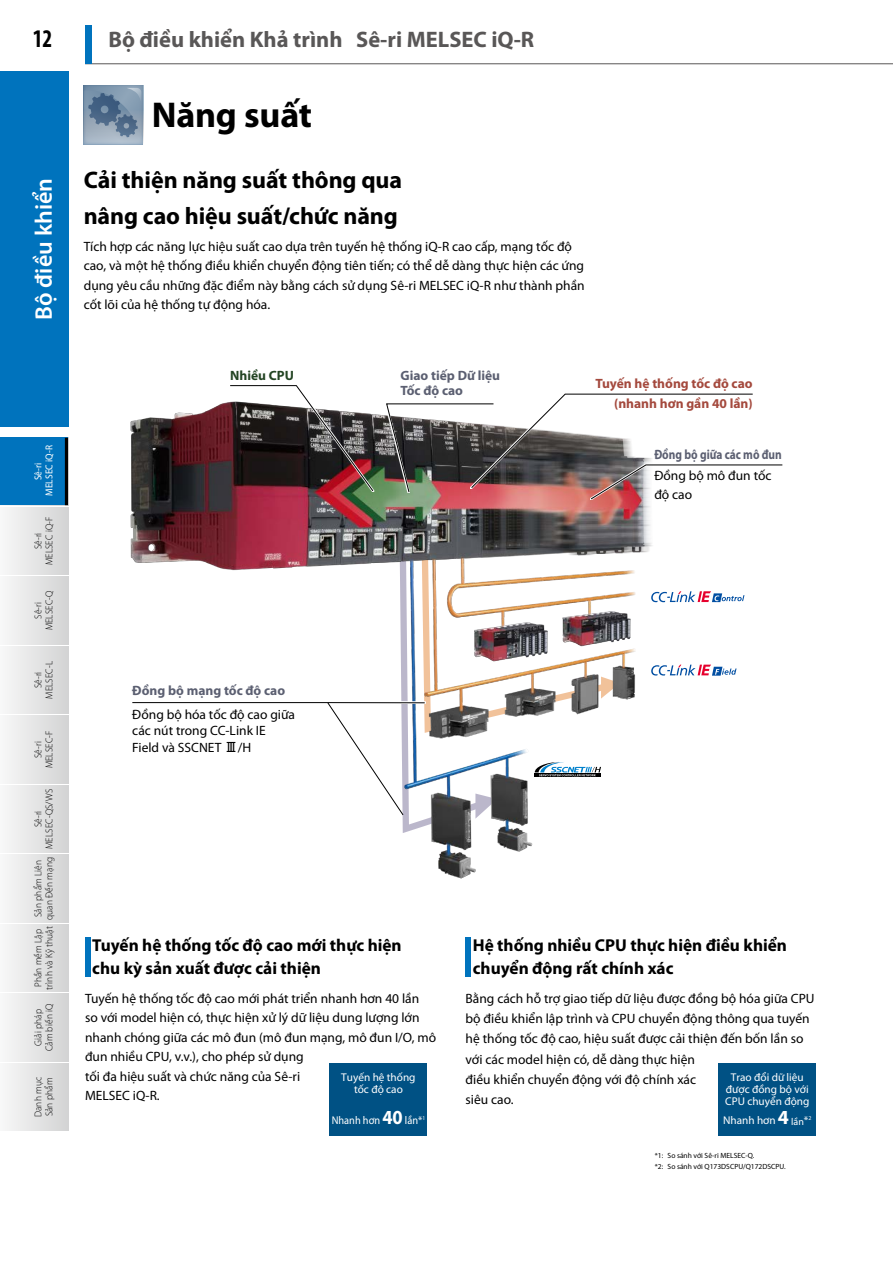
<style>
.page{position:relative;width:893px;height:1263px;background:#fff}
.page>*{position:absolute;margin:0;border:0;box-sizing:border-box;transform-origin:0 0}
.Category_b{font:700 36px "Myriad Pro";letter-spacing:-.01em;color:#000}
.t1{font:700 condensed 25.5px "Myriad Pro";color:#000;scale:.9 1}
.Category_en{font:700 24px/36px "Myriad Pro";letter-spacing:-.005em;color:#000}
.t2{font:600 24px "Myriad Pro";color:#fff}
.t3{font:700 22.5px "Myriad Pro";color:#595757}
.Category_MainCatch_e{font:700 17.25px/22.5px "Myriad Pro";color:#000}
.Concept_Body_eng{font:13.5px/19.5px "Myriad Pro";color:#000}
.Category_intro_eng{font:13.5px/19.5px "Myriad Pro";color:#000}
.Concept_Body_Eng{font:13.5px/20.2px "Myriad Pro";color:#000}
.Concept_Body_eng-2{font:700 13.5px/15px "Myriad Pro";color:#5b5f71}
.Concept_Body_eng-3{font:700 13.5px "Myriad Pro";color:#a4493d}
.Concept_Body_eng-4{font:700 13.5px "Myriad Pro";color:#5b5f71;scale:.84 1}
.Concept_Body_eng-5{font:700 13.5px "Myriad Pro";color:#234423}
.t4{font:11.25px/12px "Myriad Pro";color:#fff;text-align:center}
.t5{font:11.25px "Myriad Pro";color:#fff;scale:.92 1}
.t6{font:300 10.05px/11.2px "Myriad Pro";letter-spacing:.015em;color:#000;text-align:center;scale:.93 1}
.t7{font:10.05px/11.2px "Myriad Pro";letter-spacing:.015em;color:#fff;text-align:center;scale:.93 1}
.t8{font:7.5px "Myriad Pro";color:#000}
.s1{font-weight:700;font-size:19.95px}
.s2{font-size:10.05px}
</style>
<div class="page">
<hr style="left:85px;top:63px;width:808px;height:1px;background:#595757">
<div style="left:85px;top:26px;width:7px;height:38px;background:#0073bd"></div>
<div style="left:0;top:71px;width:68px;height:356px;background:#0073bd"></div>
<svg style="left:84px;top:85px;width:59px;height:60px;background:#7c92a9"></svg>
<div style="left:85px;top:937px;width:5px;height:40px;background:#0073bd"></div>
<div style="left:330px;top:1063px;width:97px;height:73px;background:#005184"></div>
<div style="left:466px;top:937px;width:5px;height:40px;background:#0073bd"></div>
<div style="left:718px;top:1063px;width:98px;height:73px;background:#005184"></div>
<img style="left:130px;top:402px;width:535px;height:477px">
<svg style="left:651px;top:591px;width:93px;height:11px"></svg>
<svg style="left:651px;top:665px;width:86px;height:11px"></svg>
<svg style="left:229px;top:402px;width:145px;height:90px"></svg>
<svg style="left:230px;top:385px;width:143px;height:106px"></svg>
<svg style="left:590px;top:499px;width:75px;height:1px"></svg>
<hr style="left:131px;top:701px;width:295px;height:3px;background:#fff">
<svg style="left:386px;top:394px;width:397px;height:105px"></svg>
<div style="left:0;top:507px;width:68px;height:68px;background:linear-gradient(to right,#f8f8f8,#d4d4d5)"></div>
<div style="left:0;top:577px;width:68px;height:67px;background:linear-gradient(to right,#f8f8f8,#d4d4d5)"></div>
<div style="left:0;top:646px;width:68px;height:68px;background:linear-gradient(to right,#f8f8f8,#d4d4d5)"></div>
<div style="left:0;top:716px;width:68px;height:67px;background:linear-gradient(to right,#f8f8f8,#d4d4d5)"></div>
<div style="left:0;top:785px;width:68px;height:68px;background:linear-gradient(to right,#f8f8f8,#d4d4d5)"></div>
<div style="left:0;top:855px;width:68px;height:67px;background:linear-gradient(to right,#f8f8f8,#d4d4d5)"></div>
<div style="left:0;top:924px;width:68px;height:68px;background:linear-gradient(to right,#f8f8f8,#d4d4d5)"></div>
<div style="left:0;top:1063px;width:68px;height:68px;background:linear-gradient(to right,#f8f8f8,#d4d4d5)"></div>
<div style="left:0;top:994px;width:68px;height:67px;background:linear-gradient(to right,#f8f8f8,#d4d4d5)"></div>
<div style="left:0;top:438px;width:68px;height:67px;background:#0073bd"></div>
<hr style="left:65px;top:438px;width:3px;height:67px;background:#000">
<svg style="left:132px;top:537px;width:488px;height:296px"></svg>
<h2 class="t1" style="left:33px;top:22px;width:23px">12</h2>
<h3 class="t3" style="left:108px;top:25px;width:427px">Bộ điều khiển Khả trình Sê-ri MELSEC iQ-R</h3>
<h3 class="t2" style="left:28px;top:320px;width:144px;rotate:-90deg">Bộ điều khiển</h3>
<p class="t7" style="left:32px;top:496px;width:56px;rotate:-90deg">Sê-ri<br>MELSEC iQ-R</p>
<p class="t6" style="left:32px;top:565px;width:54px;rotate:-90deg">Sê-ri<br>MELSEC iQ-F</p>
<p class="t6" style="left:32px;top:630px;width:44px;rotate:-90deg">Sê-ri<br>MELSEC-Q</p>
<p class="t6" style="left:32px;top:699px;width:42px;rotate:-90deg">Sê-ri<br>MELSEC-L</p>
<p class="t6" style="left:32px;top:768px;width:42px;rotate:-90deg">Sê-ri<br>MELSEC-F</p>
<p class="t6" style="left:32px;top:849px;width:66px;rotate:-90deg">Sê-ri<br>MELSEC-QS/WS</p>
<p class="t6" style="left:32px;top:920px;width:69px;text-align:left;rotate:-90deg">Sản phẩm Liên quan Đến mạng</p>
<p class="t6" style="left:32px;top:989px;width:69px;text-align:left;rotate:-90deg">Phần mềm Lập trình và Kỹ thuật</p>
<p class="t6" style="left:32px;top:1051px;width:53px;rotate:-90deg">Giải pháp<br>Cảm biến iQ</p>
<p class="t6" style="left:32px;top:1117px;width:45px;text-align:left;rotate:-90deg">Danh mục<br>Sản phẩm</p>
<p class="Category_b" style="left:152px;top:92px;width:162px">Năng suất</p>
<p class="Category_en" style="left:84px;top:161px;width:320px">Cải thiện năng suất thông qua nâng cao hiệu suất/chức năng</p>
<p class="Category_intro_eng" style="left:84px;top:236px;width:502px">Tích hợp các năng lực hiệu suất cao dựa trên tuyến hệ thống iQ-R cao cấp, mạng tốc độ cao, và một hệ thống điều khiển chuyển động tiên tiến; có thể dễ dàng thực hiện các ứng dụng yêu cầu những đặc điểm này bằng cách sử dụng Sê-ri MELSEC iQ-R như thành phần cốt lõi của hệ thống tự động hóa.</p>
<p class="Concept_Body_eng-5" style="left:230px;top:367px;width:65px">Nhiều CPU</p>
<p class="Concept_Body_eng-2" style="left:400px;top:368px;width:101px">Giao tiếp Dữ liệu<br>Tốc độ cao</p>
<p class="Concept_Body_eng-3" style="left:595px;top:375px;width:159px">Tuyến hệ thống tốc độ cao</p>
<p class="Concept_Body_eng-3" style="left:614px;top:395px;width:140px">(nhanh hơn gần 40 lần)</p>
<p class="Concept_Body_eng-4" style="left:654px;top:446px;width:153px">Đồng bộ giữa các mô đun</p>
<p class="Concept_Body_eng" style="left:654px;top:465px;width:119px">Đồng bộ mô đun tốc độ cao</p>
<p class="Concept_Body_eng-2" style="left:132px;top:683px;width:154px">Đồng bộ mạng tốc độ cao</p>
<p class="Concept_Body_eng" style="left:132px;top:706px;width:164px;line-height:16.5px">Đồng bộ hóa tốc độ cao giữa các nút trong CC-Link IE<br>Field và SSCNET /H</p>
<p class="Category_MainCatch_e" style="left:92px;top:934px;width:311px">Tuyến hệ thống tốc độ cao mới thực hiện chu kỳ sản xuất được cải thiện</p>
<p class="Concept_Body_eng" style="left:85px;top:988px;width:353px">Tuyến hệ thống tốc độ cao mới phát triển nhanh hơn 40 lần<br>so với model hiện có, thực hiện xử lý dữ liệu dung lượng lớn nhanh chóng giữa các mô đun (mô đun mạng, mô đun I/O, mô đun nhiều CPU, v.v.), cho phép sử dụng<br>tối đa hiệu suất và chức năng của Sê-ri<br>MELSEC iQ-R.</p>
<p class="t4" style="left:341px;top:1071px;width:76px">Tuyến hệ thống tốc độ cao</p>
<p class="t5" style="left:332px;top:1113px;width:103px">Nhanh hơn <span class="s1">40</span> lần*<sup>1</sup></p>
<p class="Category_MainCatch_e" style="left:473px;top:934px;width:316px">Hệ thống nhiều CPU thực hiện điều khiển chuyển động rất chính xác</p>
<p class="Concept_Body_Eng" style="left:466px;top:988px;width:350px">Bằng cách hỗ trợ giao tiếp dữ liệu được đồng bộ hóa giữa CPU bộ điều khiển lập trình và CPU chuyển động thông qua tuyến hệ thống tốc độ cao, hiệu suất được cải thiện đến bốn lần so với các model hiện có, dễ dàng thực hiện<br>điều khiển chuyển động với độ chính xác<br>siêu cao.</p>
<p class="t4" style="left:725px;top:1071px;width:86px">Trao đổi dữ liệu được đồng bộ với<br>CPU chuyển động</p>
<p class="t4" style="left:723px;top:1114px;width:90px">Nhanh hơn <span class="s1">4</span> <span class="s2">lần</span>*<sup>2</sup></p>
<p class="t8" style="left:655px;top:1151px;width:101px">*1: So sánh với Sê-ri MELSEC-Q.</p>
<p class="t8" style="left:655px;top:1162px;width:132px">*2: So sánh với Q173DSCPU/Q172DSCPU.</p>
</div>
